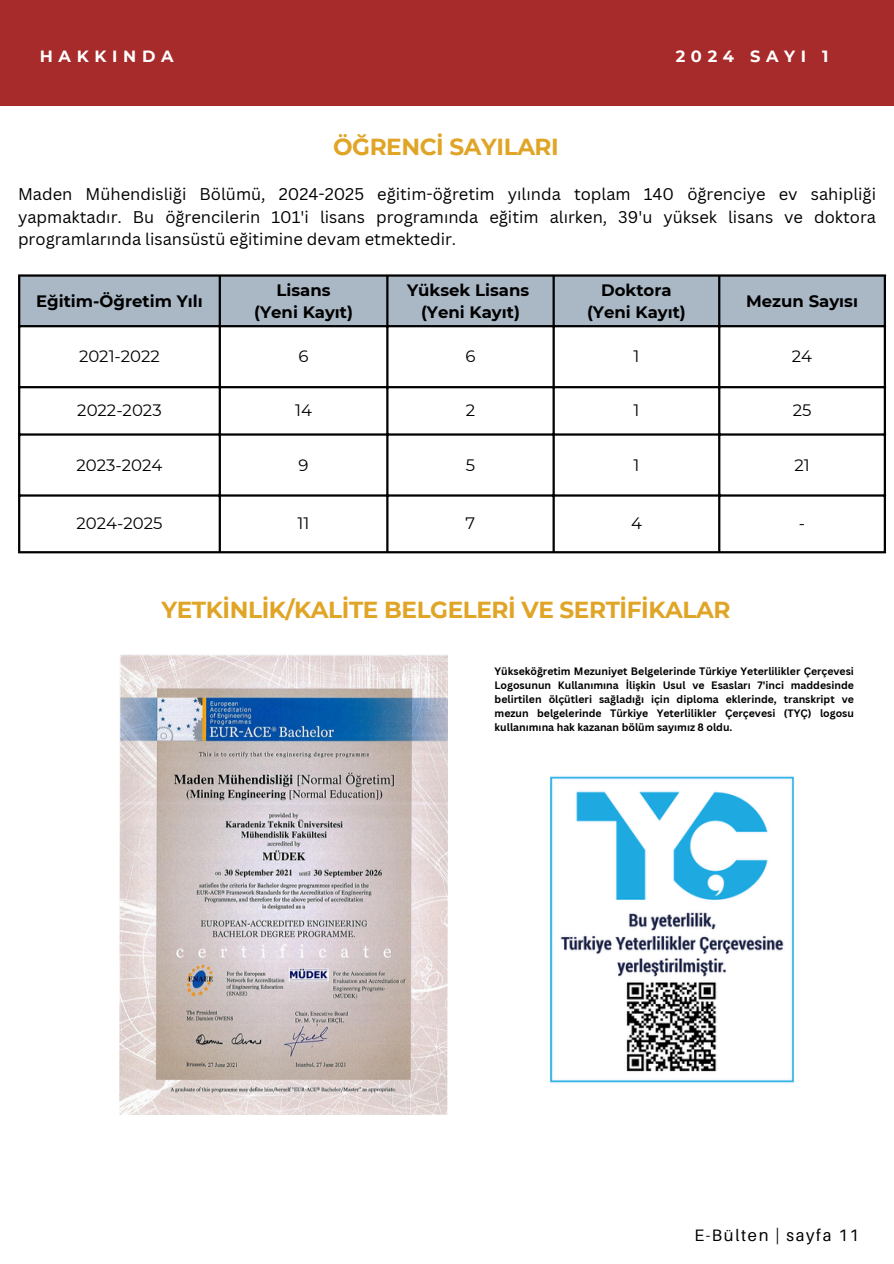
<style>
.page{position:relative;width:894px;height:1264px;background:#fff}
.page>*{position:absolute;margin:0;border:0;box-sizing:border-box;transform-origin:0 0}
.t1{font:700 23.1px "Montserrat";letter-spacing:-.02em;color:#e0a526}
.t2{font:16.5px/22.5px "Canva Sans";color:#000}
.t3{font:700 16.5px "Montserrat";color:#000}
.t4{font:16.5px "Montserrat";color:#000}
.t5{font:16.5px "Aileron";letter-spacing:.1em;color:#000}
.t6{font:700 16.2px "Montserrat";letter-spacing:.35em;color:#fff}
.t7{font:700 10.5px/14px "Canva Sans";color:#000}
</style>
<div class="page">
<div style="left:0;top:0;width:893px;height:106px;background:#a72b2a"></div>
<div style="left:20px;top:277px;width:863px;height:48px;background:#aab8c6"></div>
<hr style="left:18px;top:277px;width:2px;height:274px;background:#000">
<hr style="left:219px;top:277px;width:2px;height:274px;background:#000">
<hr style="left:386px;top:277px;width:2px;height:274px;background:#000">
<hr style="left:552px;top:277px;width:2px;height:274px;background:#000">
<hr style="left:718px;top:277px;width:2px;height:274px;background:#000">
<hr style="left:883px;top:277px;width:2px;height:274px;background:#000">
<hr style="left:18px;top:274px;width:867px;height:3px;background:#000">
<hr style="left:18px;top:325px;width:867px;height:2px;background:#000">
<hr style="left:18px;top:386px;width:867px;height:2px;background:#000">
<hr style="left:18px;top:433px;width:867px;height:2px;background:#000">
<hr style="left:18px;top:494px;width:867px;height:2px;background:#000">
<hr style="left:18px;top:551px;width:867px;height:2px;background:#000">
<img style="left:120px;top:654px;width:327px;height:460px">
<img style="left:550px;top:776px;width:244px;height:307px">
<p class="t6" style="left:40px;top:47px;width:135px">HAKKINDA</p>
<p class="t6" style="left:675px;top:47px;width:154px">2024 SAYI 1</p>
<h1 class="t1" style="left:333px;top:133px;width:227px">ÖĞRENCİ SAYILARI</h1>
<p class="t2" style="left:18px;top:183px;width:859px">Maden Mühendisliği Bölümü, 2024-2025 eğitim-öğretim yılında toplam 140 öğrenciye ev sahipliği yapmaktadır. Bu öğrencilerin 101'i lisans programında eğitim alırken, 39'u yüksek lisans ve doktora programlarında lisansüstü eğitimine devam etmektedir.</p>
<h2 class="t3" style="left:36px;top:291px;width:168px">Eğitim-Öğretim Yılı</h2>
<h2 class="t3" style="left:276px;top:280px;width:56px">Lisans</h2>
<h3 class="t3" style="left:254px;top:302px;width:100px">(Yeni Kayıt)</h3>
<p class="t3" style="left:407px;top:280px;width:124px">Yüksek Lisans</p>
<p class="t3" style="left:421px;top:302px;width:100px">(Yeni Kayıt)</p>
<p class="t3" style="left:601px;top:280px;width:72px">Doktora</p>
<p class="t3" style="left:587px;top:302px;width:100px">(Yeni Kayıt)</p>
<p class="t3" style="left:746px;top:291px;width:113px">Mezun Sayısı</p>
<p class="t4" style="left:79px;top:346px;width:82px">2021-2022</p>
<p class="t4" style="left:298px;top:346px;width:12px">6</p>
<p class="t4" style="left:465px;top:346px;width:12px">6</p>
<p class="t4" style="left:633px;top:346px;width:7px">1</p>
<p class="t4" style="left:791px;top:346px;width:22px">24</p>
<p class="t4" style="left:77px;top:400px;width:86px">2022-2023</p>
<p class="t4" style="left:295px;top:400px;width:18px">14</p>
<p class="t4" style="left:465px;top:400px;width:11px">2</p>
<p class="t4" style="left:633px;top:400px;width:7px">1</p>
<p class="t4" style="left:792px;top:400px;width:20px">25</p>
<p class="t4" style="left:76px;top:454px;width:87px">2023-2024</p>
<p class="t4" style="left:298px;top:454px;width:12px">9</p>
<p class="t4" style="left:465px;top:454px;width:11px">5</p>
<p class="t4" style="left:633px;top:454px;width:7px">1</p>
<p class="t4" style="left:794px;top:454px;width:17px">21</p>
<p class="t4" style="left:76px;top:513px;width:87px">2024-2025</p>
<p class="t4" style="left:297px;top:513px;width:13px">11</p>
<p class="t4" style="left:465px;top:513px;width:11px">7</p>
<p class="t4" style="left:630px;top:513px;width:12px">4</p>
<p class="t4" style="left:798px;top:513px;width:8px">-</p>
<h1 class="t1" style="left:161px;top:596px;width:570px">YETKİNLİK/KALİTE BELGELERİ VE SERTİFİKALAR</h1>
<p class="t7" style="left:494px;top:664px;width:361px">Yükseköğretim Mezuniyet Belgelerinde Türkiye Yeterlilikler Çerçevesi Logosunun Kullanımına İlişkin Usul ve Esasları 7'inci maddesinde belirtilen ölçütleri sağladığı için diploma eklerinde, transkript ve mezun belgelerinde Türkiye Yeterlilikler Çerçevesi (TYÇ) logosu kullanımına hak kazanan bölüm sayımız 8 oldu.</p>
<p class="t5" style="left:694px;top:1224px;width:166px">E-Bülten | sayfa 11</p>
</div>
